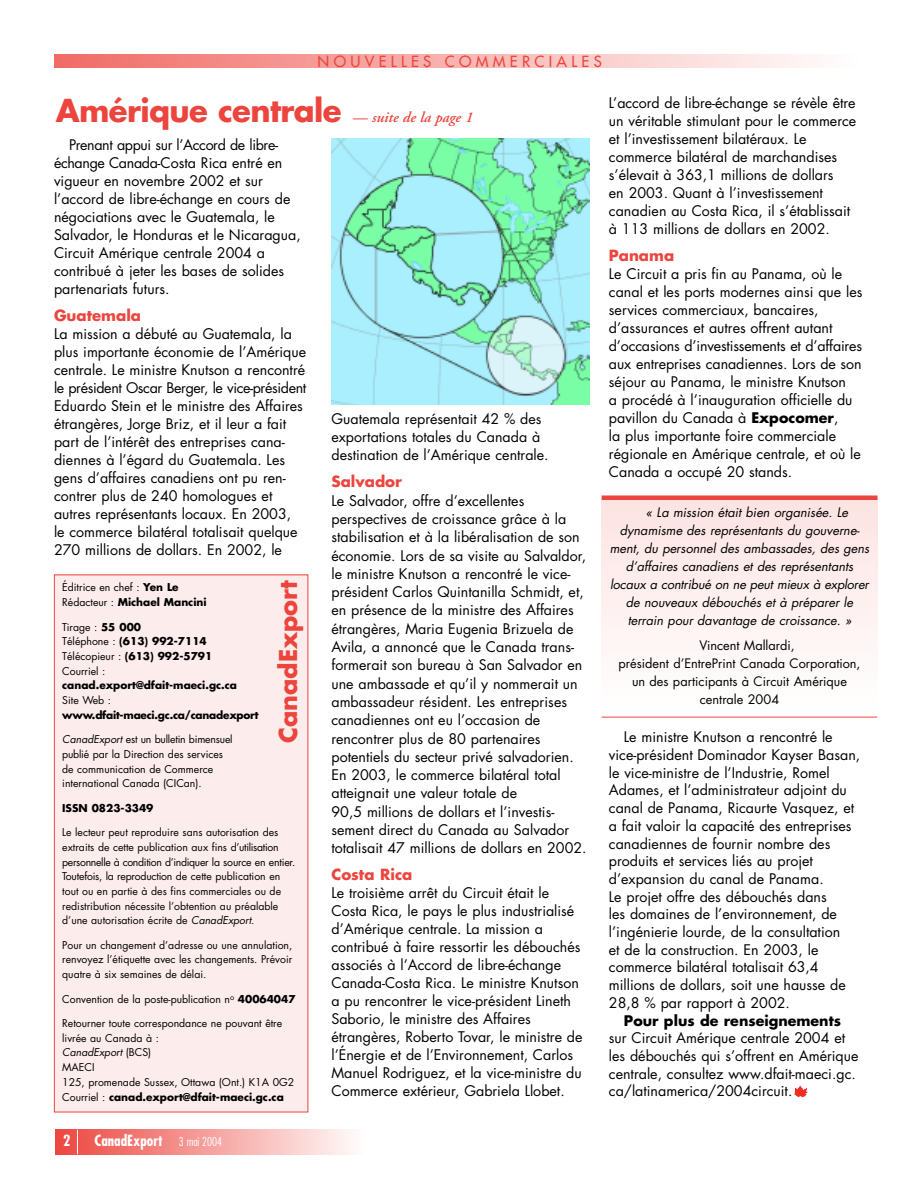
<style>
.page{position:relative;width:918px;height:1188px;background:#fff}
.page>*{position:absolute;margin:0;border:0;box-sizing:border-box;transform-origin:0 0}
.t1{font:700 30.75px "Futura";letter-spacing:-.02em;color:#ec453e}
.t2{font:700 24px "Futura";color:#ec453e}
.t3{font:700 15px "Futura";color:#ec453e}
.t4{font:15px "Futura";letter-spacing:.29em;color:#ec453e}
.t5{font:700 condensed 15px "Futura";color:#fff}
.t6{font:14.25px/18px "Futura";color:#000}
.t7{font:700 14.25px "Futura";color:#000}
.t8{font:italic 12.75px "Futura";color:#000}
.t9{font:12.75px "Futura";color:#000}
.t10{font:10.5px/14.7px "Futura";color:#000}
.t11{font:700 10.5px "Futura";color:#000}
.t12{font:700 10.5px "Futura";letter-spacing:-.02em;color:#000}
.s1{font-family:"Adobe Garamond";font-weight:600;font-style:italic;font-size:15px}
.s2{font-weight:700}
.s3{font-style:italic}
.s4{font-weight:300;font-size:12px}
</style>
<div class="page">
<svg style="left:54px;top:54px;width:754px;height:14px;background:#f7afac"></svg>
<svg style="left:56px;top:1129px;width:294px;height:26px;background:#f59e9a"></svg>
<div style="left:54px;top:575px;width:254px;height:537px;background:#fdecec"></div>
<div style="left:54px;top:575px;width:254px;height:537px;border:1px solid #ec453e"></div>
<svg style="left:795px;top:1087px;width:13px;height:10px"></svg>
<div style="left:602px;top:498px;width:275px;height:7px;background:#fce3e2"></div>
<div style="left:602px;top:502px;width:275px;height:11px;background:#fce4e3"></div>
<div style="left:602px;top:510px;width:275px;height:10px;background:#fce5e4"></div>
<div style="left:602px;top:517px;width:275px;height:10px;background:#fce6e5"></div>
<div style="left:602px;top:525px;width:275px;height:10px;background:#fde7e6"></div>
<div style="left:602px;top:532px;width:275px;height:10px;background:#fde8e7"></div>
<div style="left:602px;top:539px;width:275px;height:11px;background:#fde9e8"></div>
<div style="left:602px;top:547px;width:275px;height:10px;background:#fdeae9"></div>
<div style="left:602px;top:554px;width:275px;height:10px;background:#fdebea"></div>
<div style="left:602px;top:561px;width:275px;height:11px;background:#fdeceb"></div>
<div style="left:602px;top:569px;width:275px;height:10px;background:#fdedec"></div>
<div style="left:602px;top:576px;width:275px;height:10px;background:#fdeeed"></div>
<div style="left:602px;top:584px;width:275px;height:10px;background:#fdefee"></div>
<div style="left:602px;top:591px;width:275px;height:10px;background:#fdf0ef"></div>
<div style="left:602px;top:598px;width:275px;height:11px;background:#fdf1f0"></div>
<div style="left:602px;top:606px;width:275px;height:10px;background:#fef1f1"></div>
<div style="left:602px;top:613px;width:275px;height:10px;background:#fef3f2"></div>
<div style="left:602px;top:620px;width:275px;height:11px;background:#fef4f3"></div>
<div style="left:602px;top:628px;width:275px;height:10px;background:#fef5f4"></div>
<div style="left:602px;top:635px;width:275px;height:10px;background:#fef5f5"></div>
<div style="left:602px;top:643px;width:275px;height:10px;background:#fef6f6"></div>
<div style="left:602px;top:650px;width:275px;height:10px;background:#fef7f7"></div>
<div style="left:602px;top:657px;width:275px;height:11px;background:#fef8f8"></div>
<div style="left:602px;top:665px;width:275px;height:10px;background:#fef9f9"></div>
<div style="left:602px;top:672px;width:275px;height:10px;background:#fefafa"></div>
<div style="left:602px;top:679px;width:275px;height:11px;background:#fefbfb"></div>
<div style="left:602px;top:495px;width:276px;height:5px;background:#ec453e"></div>
<hr style="left:602px;top:717px;width:275px;height:1px;background:#ec453e">
<img style="left:332px;top:139px;width:257px;height:266px">
<p class="t4" style="left:318px;top:54px;width:286px">NOUVELLES COMMERCIALES</p>
<h1 class="t1" style="left:56px;top:96px;width:418px">Amérique centrale <span class="s1">— suite de la page 1</span></h1>
<p class="t6" style="left:54px;top:137px;width:248px;text-indent:15px">Prenant appui sur l’Accord de libre&shy;échange Canada-Costa Rica entré en vigueur en novembre 2002 et sur l’accord de libre-échange en cours de négociations avec le Guatemala, le Salvador, le Honduras et le Nicaragua, Circuit Amérique centrale 2004 a contribué à jeter les bases de solides partenariats futurs.</p>
<p class="t3" style="left:54px;top:308px;width:89px">Guatemala</p>
<p class="t6" style="left:54px;top:326px;width:254px">La mission a débuté au Guatemala, la plus importante économie de l’Amérique centrale. Le ministre Knutson a rencontré le président Oscar Berger, le vice-président Eduardo Stein et le ministre des Affaires étrangères, Jorge Briz, et il leur a fait part de l’intérêt des entreprises cana&shy;diennes à l’égard du Guatemala. Les gens d’affaires canadiens ont pu ren&shy;contrer plus de 240 homologues et autres représentants locaux. En 2003,<br>le commerce bilatéral totalisait quelque 270 millions de dollars. En 2002, le</p>
<h2 class="t2" style="left:277px;top:743px;width:165px;rotate:-90deg">CanadExport</h2>
<p class="t10" style="left:62px;top:581px;width:146px">Éditrice en chef : <span class="s2">Yen Le<br></span>Rédacteur : <span class="s2">Michael Mancini</span></p>
<p class="t10" style="left:62px;top:620px;width:152px">Tirage : <span class="s2">55 000<br></span>Téléphone : <span class="s2">(613) 992-7114<br></span>Télécopieur : <span class="s2">(613) 992-5791<br></span>Courriel :</p>
<p class="t11" style="left:62px;top:681px;width:176px">canad.export@dfait-maeci.gc.ca</p>
<p class="t10" style="left:62px;top:694px;width:50px">Site Web :</p>
<p class="t12" style="left:62px;top:710px;width:198px">www.dfait-maeci.gc.ca/canadexport</p>
<p class="t10" style="left:62px;top:733px;width:172px"><span class="s3">CanadExport</span> est un bulletin bimensuel publié par la Direction des services de communication de Commerce international Canada (CICan).</p>
<p class="t11" style="left:62px;top:803px;width:93px">ISSN 0823-3349</p>
<p class="t10" style="left:62px;top:826px;width:235px">Le lecteur peut reproduire sans autorisation des extraits de cette publication aux fins d’utilisation personnelle à condition d’indiquer la source en entier.<br>Toutefois, la reproduction de cette publication en tout ou en partie à des fins commerciales ou de redistribution nécessite l’obtention au préalable d’une autorisation écrite de <span class="s3">CanadExport</span>.</p>
<p class="t10" style="left:62px;top:938px;width:232px;text-align:justify">Pour un changement d’adresse ou une annulation, renvoyez l’étiquette avec les changements. Prévoir quatre à six semaines de délai.</p>
<p class="t10" style="left:62px;top:992px;width:235px">Convention de la poste-publication n<sup>o</sup> <span class="s2">40064047</span></p>
<p class="t10" style="left:62px;top:1017px;width:233px">Retourner toute correspondance ne pouvant être livrée au Canada à :<br><span class="s3">CanadExport</span> (BCS)<br>MAECI<br>125, promenade Sussex, Ottawa (Ont.) K1A 0G2<br>Courriel : <span class="s2">canad.export@dfait-maeci.gc.ca</span></p>
<p class="t5" style="left:63px;top:1134px;width:9px">2</p>
<p class="t5" style="left:95px;top:1134px;width:129px">CanadExport <span class="s4">3 mai 2004</span></p>
<p class="t6" style="left:331px;top:411px;width:219px">Guatemala représentait 42 % des exportations totales du Canada à destination de l’Amérique centrale.</p>
<p class="t3" style="left:331px;top:475px;width:72px">Salvador</p>
<p class="t6" style="left:331px;top:492px;width:257px">Le Salvador, offre d’excellentes perspectives de croissance grâce à la stabilisation et à la libéralisation de son économie. Lors de sa visite au Salvaldor, le ministre Knutson a rencontré le vice&shy;président Carlos Quintanilla Schmidt, et, en présence de la ministre des Affaires étrangères, Maria Eugenia Brizuela de Avila, a annoncé que le Canada trans&shy;formerait son bureau à San Salvador en une ambassade et qu’il y nommerait un ambassadeur résident. Les entreprises canadiennes ont eu l’occasion de rencontrer plus de 80 partenaires potentiels du secteur privé salvadorien.<br>En 2003, le commerce bilatéral total atteignait une valeur totale de<br>90,5 millions de dollars et l’investis&shy;sement direct du Canada au Salvador totalisait 47 millions de dollars en 2002.</p>
<p class="t3" style="left:331px;top:868px;width:83px">Costa Rica</p>
<p class="t6" style="left:331px;top:885px;width:253px">Le troisième arrêt du Circuit était le Costa Rica, le pays le plus industrialisé d’Amérique centrale. La mission a contribué à faire ressortir les débouchés associés à l’Accord de libre-échange Canada-Costa Rica. Le ministre Knutson a pu rencontrer le vice-président Lineth Saborio, le ministre des Affaires étrangères, Roberto Tovar, le ministre de l’Énergie et de l’Environnement, Carlos Manuel Rodriguez, et la vice-ministre du Commerce extérieur, Gabriela Llobet.</p>
<p class="t6" style="left:609px;top:95px;width:249px">L’accord de libre-échange se révèle être un véritable stimulant pour le commerce et l’investissement bilatéraux. Le commerce bilatéral de marchandises s’élevait à 363,1 millions de dollars<br>en 2003. Quant à l’investissement canadien au Costa Rica, il s’établissait à 113 millions de dollars en 2002.</p>
<p class="t3" style="left:609px;top:248px;width:67px">Panama</p>
<p class="t6" style="left:609px;top:266px;width:255px">Le Circuit a pris fin au Panama, où le canal et les ports modernes ainsi que les services commerciaux, bancaires, d’assurances et autres offrent autant d’occasions d’investissements et d’affaires aux entreprises canadiennes. Lors de son séjour au Panama, le ministre Knutson<br>a procédé à l’inauguration officielle du pavillon du Canada à <span class="s2">Expocomer</span>,<br>la plus importante foire commerciale régionale en Amérique centrale, et où le Canada a occupé 20 stands.</p>
<p class="t8" style="left:646px;top:506px;width:204px">« La mission était bien organisée. Le</p>
<p class="t8" style="left:620px;top:524px;width:241px">dynamisme des représentants du gouverne-</p>
<p class="t8" style="left:610px;top:542px;width:261px">ment, du personnel des ambassades, des gens</p>
<p class="t8" style="left:626px;top:560px;width:229px">d’affaires canadiens et des représentants</p>
<p class="t8" style="left:610px;top:578px;width:260px">locaux a contribué on ne peut mieux à explorer</p>
<p class="t8" style="left:626px;top:596px;width:229px">de nouveaux débouchés et à préparer le</p>
<p class="t8" style="left:628px;top:614px;width:225px">terrain pour davantage de croissance. »</p>
<p class="t9" style="left:699px;top:640px;width:97px">Vincent Mallardi,</p>
<p class="t9" style="left:619px;top:658px;width:244px">président d’EntrePrint Canada Corporation,</p>
<p class="t9" style="left:632px;top:676px;width:217px">un des participants à Circuit Amérique</p>
<p class="t9" style="left:700px;top:694px;width:81px">centrale 2004</p>
<p class="t6" style="left:609px;top:729px;width:253px;text-indent:15px">Le ministre Knutson a rencontré le vice-président Dominador Kayser Basan, le vice-ministre de l’Industrie, Romel Adames, et l’administrateur adjoint du canal de Panama, Ricaurte Vasquez, et a fait valoir la capacité des entreprises canadiennes de fournir nombre des produits et services liés au projet d’expansion du canal de Panama.<br>Le projet offre des débouchés dans<br>les domaines de l’environnement, de l’ingénierie lourde, de la consultation<br>et de la construction. En 2003, le commerce bilatéral totalisait 63,4 millions de dollars, soit une hausse de 28,8 % par rapport à 2002.</p>
<p class="t7" style="left:624px;top:1014px;width:219px">Pour plus de renseignements</p>
<p class="t6" style="left:609px;top:1030px;width:251px">sur Circuit Amérique centrale 2004 et les débouchés qui s’offrent en Amérique centrale, consultez www.dfait-maeci.gc. ca/latinamerica/2004circuit.</p>
</div>
